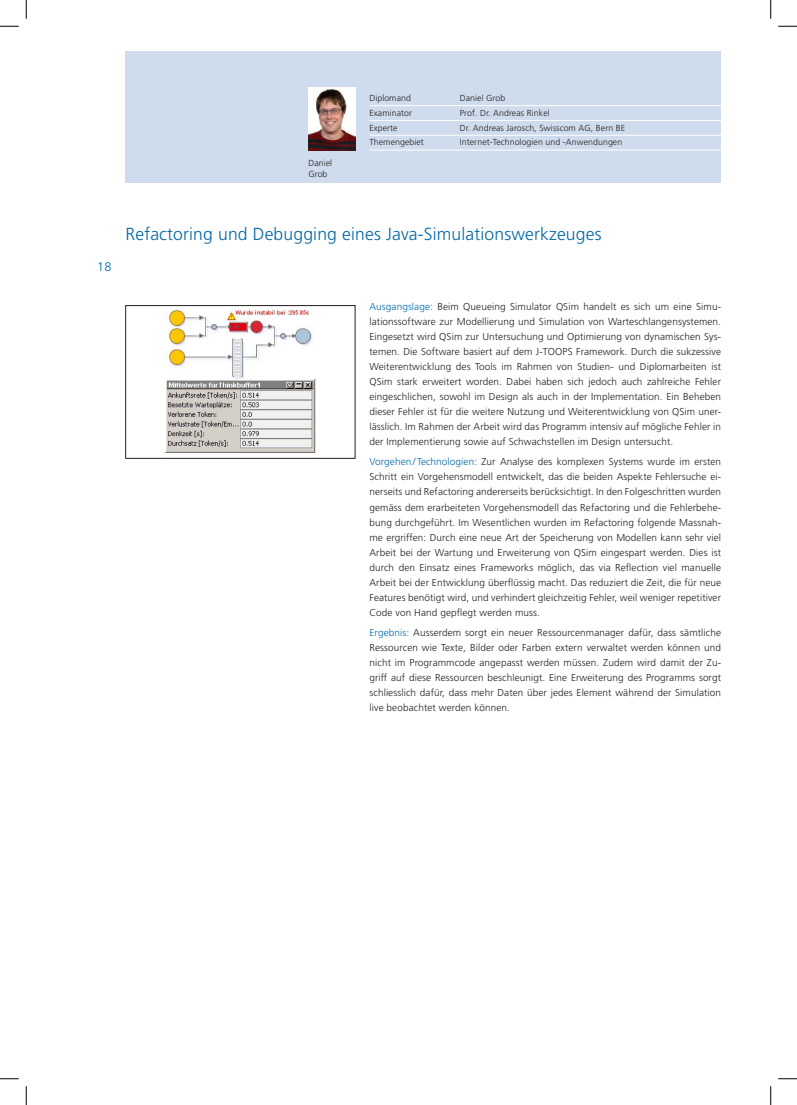
<style>
.page{position:relative;width:797px;height:1105px;background:#fff}
.page>*{position:absolute;margin:0;border:0;box-sizing:border-box;transform-origin:0 0}
.t1{font:300 17.5px "Frutiger LT Pro";letter-spacing:.01em;color:#0068a5}
.t2{font:300 12.5px "Frutiger LT Pro";color:#0068a5}
.t3{font:300 10px/15px "Frutiger LT Pro";letter-spacing:.01em;color:#231f20;text-align:justify}
.t4{font:300 8.75px/11.2px "Frutiger LT Pro";letter-spacing:.01em;color:#231f20}
.s1{color:#0068a5}
</style>
<div class="page">
<div style="left:125px;top:51px;width:596px;height:131px;background:#cedced"></div>
<img style="left:164px;top:308px;width:152px;height:146px">
<div style="left:125px;top:305px;width:230px;height:153px;border:1px solid #231f20"></div>
<hr style="left:369px;top:105px;width:352px;height:1px;background:#fff">
<hr style="left:369px;top:120px;width:352px;height:1px;background:#fff">
<hr style="left:369px;top:135px;width:352px;height:1px;background:#fff">
<hr style="left:369px;top:150px;width:352px;height:1px;background:#fff">
<img style="left:308px;top:88px;width:47px;height:62px">
<svg style="left:0;top:25px;width:19px;height:2px"></svg>
<svg style="left:778px;top:25px;width:19px;height:2px"></svg>
<svg style="left:0;top:1078px;width:19px;height:1px"></svg>
<svg style="left:778px;top:1078px;width:19px;height:1px"></svg>
<svg style="left:25px;top:0;width:2px;height:19px"></svg>
<svg style="left:25px;top:1086px;width:2px;height:19px"></svg>
<svg style="left:770px;top:0;width:1px;height:19px"></svg>
<svg style="left:770px;top:1086px;width:1px;height:19px"></svg>
<p class="t4" style="left:308px;top:157px;width:25px">Daniel<br>Grob</p>
<p class="t4" style="left:369px;top:92px;width:43px">Diplomand</p>
<p class="t4" style="left:460px;top:92px;width:47px">Daniel Grob</p>
<p class="t4" style="left:369px;top:107px;width:44px">Examinator</p>
<p class="t4" style="left:460px;top:107px;width:91px">Prof. Dr. Andreas Rinkel</p>
<p class="t4" style="left:369px;top:122px;width:30px">Experte</p>
<p class="t4" style="left:460px;top:122px;width:167px">Dr. Andreas Jarosch, Swisscom AG, Bern BE</p>
<p class="t4" style="left:369px;top:137px;width:56px">Themengebiet</p>
<p class="t4" style="left:460px;top:137px;width:164px">Internet-Technologien und -Anwendungen</p>
<p class="t2" style="left:97px;top:259px;width:16px">18</p>
<h1 class="t1" style="left:125px;top:224px;width:477px">Refactoring und Debugging eines Java-Simulationswerkzeuges</h1>
<p class="t3" style="left:369px;top:299px;width:353px"><span class="s1">Ausgangslage:</span> Beim Queueing Simulator QSim handelt es sich um eine Simu&shy;lationssoftware zur Modellierung und Simulation von Warteschlangensystemen.<br>Eingesetzt wird QSim zur Untersuchung und Optimierung von dynamischen Sys&shy;temen. Die Software basiert auf dem J-TOOPS Framework. Durch die sukzessive Weiterentwicklung des Tools im Rahmen von Studien- und Diplomarbeiten ist QSim stark erweitert worden. Dabei haben sich jedoch auch zahlreiche Fehler eingeschlichen, sowohl im Design als auch in der Implementation. Ein Beheben dieser Fehler ist für die weitere Nutzung und Weiterentwicklung von QSim uner&shy;lässlich. Im Rahmen der Arbeit wird das Programm intensiv auf mögliche Fehler in der Implementierung sowie auf Schwachstellen im Design untersucht.</p>
<p class="t3" style="left:369px;top:455px;width:353px"><span class="s1">Vorgehen / Technologien:</span> Zur Analyse des komplexen Systems wurde im ersten Schritt ein Vorgehensmodell entwickelt, das die beiden Aspekte Fehlersuche ei&shy;nerseits und Refactoring andererseits berücksichtigt. In den Folgeschritten wurden gemäss dem erarbeiteten Vorgehensmodell das Refactoring und die Fehlerbehe&shy;bung durchgeführt. Im Wesentlichen wurden im Refactoring folgende Massnah&shy;me ergriffen: Durch eine neue Art der Speicherung von Modellen kann sehr viel Arbeit bei der Wartung und Erweiterung von QSim eingespart werden. Dies ist durch den Einsatz eines Frameworks möglich, das via Reflection viel manuelle Arbeit bei der Entwicklung überflüssig macht. Das reduziert die Zeit, die für neue Features benötigt wird, und verhindert gleichzeitig Fehler, weil weniger repetitiver Code von Hand gepflegt werden muss.</p>
<p class="t3" style="left:369px;top:625px;width:353px"><span class="s1">Ergebnis:</span> Ausserdem sorgt ein neuer Ressourcenmanager dafür, dass sämtliche Ressourcen wie Texte, Bilder oder Farben extern verwaltet werden können und nicht im Programmcode angepasst werden müssen. Zudem wird damit der Zu&shy;griff auf diese Ressourcen beschleunigt. Eine Erweiterung des Programms sorgt schliesslich dafür, dass mehr Daten über jedes Element während der Simulation live beobachtet werden können.</p>
</div>
